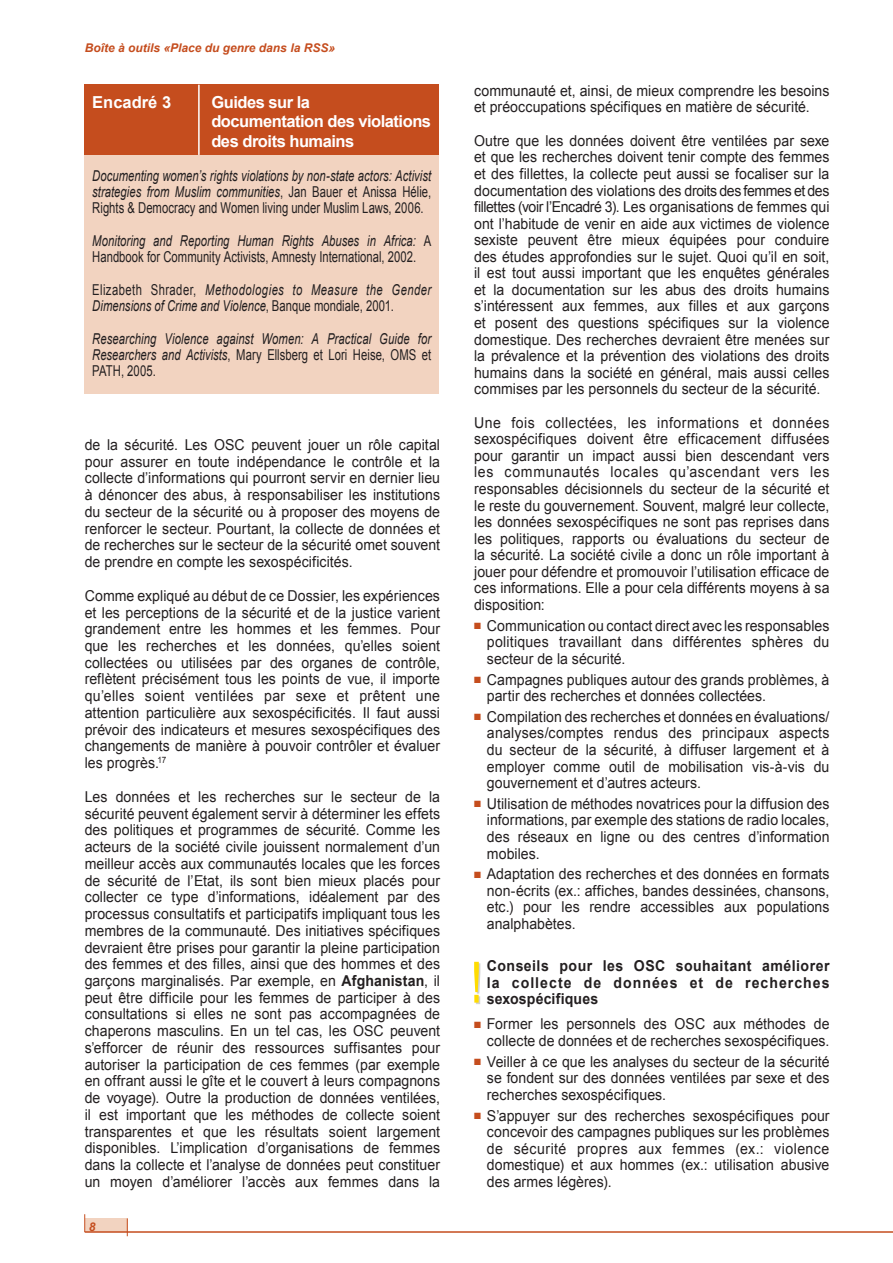
<style>
.page{position:relative;width:893px;height:1263px;background:#fff}
.page>*{position:absolute;margin:0;border:0;box-sizing:border-box;transform-origin:0 0}
.t1{font:700 16.5px/19.5px "Arial";letter-spacing:-.03em;color:#fff}
.t2{font:700 16.5px "Arial";color:#fff}
.t3{font:15px/16.5px "Arial";letter-spacing:.005em;color:#231f20;text-align:justify;scale:.94 1}
.t4{font:italic 15px/16px "Arial";letter-spacing:.01em;color:#231f20;text-align:justify;scale:.75 1}
.t5{font:15px/16px "Arial";letter-spacing:.005em;color:#231f20;scale:.75 1}
.t6{font:italic 15px/16px "Arial";letter-spacing:.035em;color:#231f20;scale:.75 1}
.t7{font:700 15px/16.5px "Arial";letter-spacing:.07em;color:#231f20;text-align:justify;scale:.94 1}
.t8{font:italic 700 12px "Arial";color:#c54d1e}
.s1{font-style:normal}
.s2{font-style:italic}
.s3{font-weight:700}
.s4{color:#c54d1e}
</style>
<div class="page">
<div style="left:85px;top:1218px;width:42px;height:13px;background:#f2d3c0"></div>
<svg style="left:84px;top:1214px;width:1px;height:17px"></svg>
<svg style="left:127px;top:1218px;width:1px;height:17px"></svg>
<hr style="left:85px;top:1231px;width:807px;height:1px;background:#c54d1e">
<svg style="left:474px;top:961px;width:6px;height:42px"></svg>
<div style="left:85px;top:109px;width:353px;height:285px;background:#f2d3c0"></div>
<div style="left:85px;top:85px;width:353px;height:70px;background:#c54d1e"></div>
<hr style="left:198px;top:85px;width:1px;height:70px;background:#fff">
<p class="t8" style="left:85px;top:40px;width:252px">Boîte à outils «Place du genre dans la RSS»</p>
<p class="t2" style="left:92px;top:91px;width:80px">Encadré 3</p>
<p class="t1" style="left:211px;top:93px;width:221px">Guides sur la<br>documentation des violations des droits humains</p>
<p class="t4" style="left:92px;top:168px;width:453px">Documenting women’s rights violations by non-state actors: Activist strategies from Muslim communities<span class="s1">, Jan Bauer et Anissa Hélie, Rights &amp; Democracy and Women living under Muslim Laws, 2006.</span></p>
<p class="t5" style="left:92px;top:233px;width:453px"><span class="s2">Monitoring and Reporting Human Rights Abuses in Africa:</span> A<br>Handbook for Community Activists, Amnesty International, 2002.</p>
<p class="t6" style="left:92px;top:282px;width:453px"><span class="s1">Elizabeth Shrader,</span> Methodologies to Measure the Gender<br>Dimensions of Crime and Violence<span class="s1">, Banque mondiale, 2001.</span></p>
<p class="t4" style="left:92px;top:331px;width:453px">Researching Violence against Women: A Practical Guide for Researchers and Activists<span class="s1">, Mary Ellsberg et Lori Heise, OMS et PATH, 2005.</span></p>
<p class="t3" style="left:85px;top:436px;width:379px">de la sécurité. Les OSC peuvent jouer un rôle capital pour assurer en toute indépendance le contrôle et la collecte d’informations qui pourront servir en dernier lieu à dénoncer des abus, à responsabiliser les institutions du secteur de la sécurité ou à proposer des moyens de renforcer le secteur. Pourtant, la collecte de données et de recherches sur le secteur de la sécurité omet souvent de prendre en compte les sexospécificités.</p>
<p class="t3" style="left:85px;top:587px;width:379px">Comme expliqué au début de ce Dossier, les expériences et les perceptions de la sécurité et de la justice varient grandement entre les hommes et les femmes. Pour que les recherches et les données, qu’elles soient collectées ou utilisées par des organes de contrôle, reflètent précisément tous les points de vue, il importe qu’elles soient ventilées par sexe et prêtent une attention particulière aux sexospécificités. Il faut aussi prévoir des indicateurs et mesures sexospécifiques des changements de manière à pouvoir contrôler et évaluer les progrès.<sup>17</sup></p>
<p class="t3" style="left:85px;top:788px;width:379px">Les données et les recherches sur le secteur de la sécurité peuvent également servir à déterminer les effets des politiques et programmes de sécurité. Comme les acteurs de la société civile jouissent normalement d’un meilleur accès aux communautés locales que les forces de sécurité de l’Etat, ils sont bien mieux placés pour collecter ce type d’informations, idéalement par des processus consultatifs et participatifs impliquant tous les membres de la communauté. Des initiatives spécifiques devraient être prises pour garantir la pleine participation des femmes et des filles, ainsi que des hommes et des garçons marginalisés. Par exemple, en <span class="s3">Afghanistan</span>, il peut être difficile pour les femmes de participer à des consultations si elles ne sont pas accompagnées de chaperons masculins. En un tel cas, les OSC peuvent s’efforcer de réunir des ressources suffisantes pour autoriser la participation de ces femmes (par exemple en offrant aussi le gîte et le couvert à leurs compagnons de voyage). Outre la production de données ventilées, il est important que les méthodes de collecte soient transparentes et que les résultats soient largement disponibles. L’implication d’organisations de femmes dans la collecte et l’analyse de données peut constituer un moyen d’améliorer l’accès aux femmes dans la</p>
<p class="t8" style="left:89px;top:1218px;width:8px">8</p>
<p class="t3" style="left:474px;top:82px;width:379px">communauté et, ainsi, de mieux comprendre les besoins et préoccupations spécifiques en matière de sécurité.</p>
<p class="t3" style="left:474px;top:132px;width:379px">Outre que les données doivent être ventilées par sexe et que les recherches doivent tenir compte des femmes et des fillettes, la collecte peut aussi se focaliser sur la documentation des violations des droits des femmes et des fillettes (voir l’Encadré 3). Les organisations de femmes qui ont l’habitude de venir en aide aux victimes de violence sexiste peuvent être mieux équipées pour conduire des études approfondies sur le sujet. Quoi qu’il en soit, il est tout aussi important que les enquêtes générales et la documentation sur les abus des droits humains s’intéressent aux femmes, aux filles et aux garçons et posent des questions spécifiques sur la violence domestique. Des recherches devraient être menées sur la prévalence et la prévention des violations des droits humains dans la société en général, mais aussi celles commises par les personnels du secteur de la sécurité.</p>
<p class="t3" style="left:474px;top:414px;width:379px">Une fois collectées, les informations et données sexospécifiques doivent être efficacement diffusées pour garantir un impact aussi bien descendant vers les communautés locales qu’ascendant vers les responsables décisionnels du secteur de la sécurité et le reste du gouvernement. Souvent, malgré leur collecte, les données sexospécifiques ne sont pas reprises dans les politiques, rapports ou évaluations du secteur de la sécurité. La société civile a donc un rôle important à jouer pour défendre et promouvoir l’utilisation efficace de ces informations. Elle a pour cela différents moyens à sa disposition:</p>
<p class="t3" style="left:486px;top:617px;width:366px;text-indent:-13px"><span class="s4">■</span> Communication ou contact direct avec les responsables politiques travaillant dans différentes sphères du secteur de la sécurité.</p>
<p class="t3" style="left:486px;top:671px;width:366px;text-indent:-13px"><span class="s4">■</span> Campagnes publiques autour des grands problèmes, à partir des recherches et données collectées.</p>
<p class="t3" style="left:486px;top:708px;width:366px;text-indent:-13px"><span class="s4">■</span> Compilation des recherches et données en évaluations/ analyses/comptes rendus des principaux aspects du secteur de la sécurité, à diffuser largement et à employer comme outil de mobilisation vis-à-vis du gouvernement et d’autres acteurs.</p>
<p class="t3" style="left:486px;top:795px;width:366px;text-indent:-13px"><span class="s4">■</span> Utilisation de méthodes novatrices pour la diffusion des informations, par exemple des stations de radio locales, des réseaux en ligne ou des centres d’information mobiles.</p>
<p class="t3" style="left:486px;top:865px;width:366px;text-indent:-13px"><span class="s4">■</span> Adaptation des recherches et des données en formats non-écrits (ex.: affiches, bandes dessinées, chansons, etc.) pour les rendre accessibles aux populations analphabètes.</p>
<p class="t7" style="left:486px;top:957px;width:366px">Conseils pour les OSC souhaitant améliorer la collecte de données et de recherches sexospécifiques</p>
<p class="t3" style="left:474px;top:1015px;width:379px;text-align:right"><span class="s4">■</span> Former les personnels des OSC aux méthodes de collecte de données et de recherches sexospécifiques.</p>
<p class="t3" style="left:486px;top:1053px;width:366px;text-indent:-13px"><span class="s4">■</span> Veiller à ce que les analyses du secteur de la sécurité se fondent sur des données ventilées par sexe et des recherches sexospécifiques.</p>
<p class="t3" style="left:486px;top:1106px;width:366px;text-indent:-13px"><span class="s4">■</span> S’appuyer sur des recherches sexospécifiques pour concevoir des campagnes publiques sur les problèmes de sécurité propres aux femmes (ex.: violence domestique) et aux hommes (ex.: utilisation abusive des armes légères).</p>
</div>
